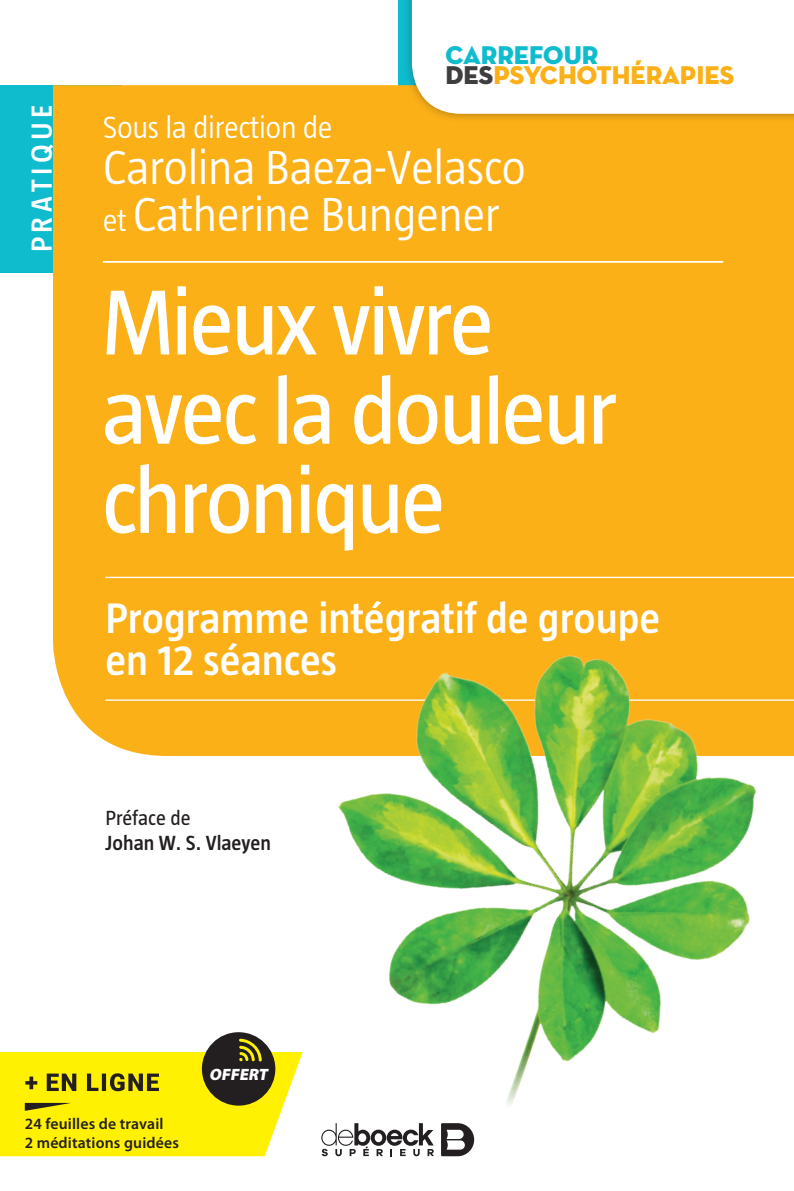
<style>
.page{position:relative;width:794px;height:1191px;background:#fff}
.page>*{position:absolute;margin:0;border:0;box-sizing:border-box;transform-origin:0 0}
.t1{font:94.5px/89.2px "Taz";letter-spacing:-.03em;color:#fff}
.t2{font:300 49px/47.2px "Taz";letter-spacing:-.01em;color:#fff}
.t3{font:600 43.75px/42px "Taz";color:#fff}
.t4{font:300 31.5px "Taz";letter-spacing:-.01em;color:#fff}
.t5{font:600 29.75px "Taz";letter-spacing:.15em;color:#fff}
.t6{font:26.07px/19.6px "Neutra Disp Titling";color:#fbb017}
.t7{font:600 21px "Taz";color:#231f20}
.t8{font:21px "Taz";color:#231f20}
.t9{font:italic 900 16.45px "Myriad Pro";color:#fff}
.t10{font:600 15.75px/18.9px "Myriad Pro";letter-spacing:.01em;color:#231f20}
.s1{color:#0fbcce}
.s2{color:#3e3e3f}
.s3{font-size:31.5px}
</style>
<div class="page">
<div style="left:0;top:85px;width:122px;height:188px;background:#0fbcce"></div>
<div style="left:53px;top:85px;width:741px;height:671px;background:#fbb017"></div>
<div style="left:402px;top:0;width:392px;height:123px;background:#231f20;opacity:.4"></div>
<svg style="left:412px;top:0;width:382px;height:114px"></svg>
<hr style="left:105px;top:577px;width:689px;height:1px;background:#fff">
<hr style="left:105px;top:699px;width:689px;height:2px;background:#fff">
<hr style="left:103px;top:261px;width:620px;height:2px;background:#fff">
<svg style="left:0;top:1032px;width:303px;height:124px"></svg>
<img style="left:313px;top:599px;width:481px;height:558px">
<p class="t5" style="left:25px;top:252px;width:149px;rotate:-90deg">PRATIQUE</p>
<p class="t4" style="left:103px;top:110px;width:231px">Sous la direction de</p>
<p class="t6" style="left:445px;top:46px;width:290px"><span class="s1">CARREFOUR<br></span><span class="s2">DES</span>PSYCHOTHÉRAPIES</p>
<p class="t2" style="left:103px;top:143px;width:425px">Carolina Baeza-Velasco <span class="s3">et</span> Catherine Bungener</p>
<h1 class="t1" style="left:102px;top:277px;width:517px">Mieux vivre avec la douleur chronique</h1>
<p class="t3" style="left:105px;top:596px;width:556px">Programme intégratif de groupe en 12 séances</p>
<p class="t8" style="left:105px;top:806px;width:87px">Préface de</p>
<p class="t7" style="left:105px;top:831px;width:167px">Johan W. S. Vlaeyen</p>
<p class="t9" style="left:209px;top:1065px;width:63px">OFFERT</p>
<p class="t10" style="left:25px;top:1114px;width:156px">24 feuilles de travail<br>2 méditations guidées</p>
</div>
